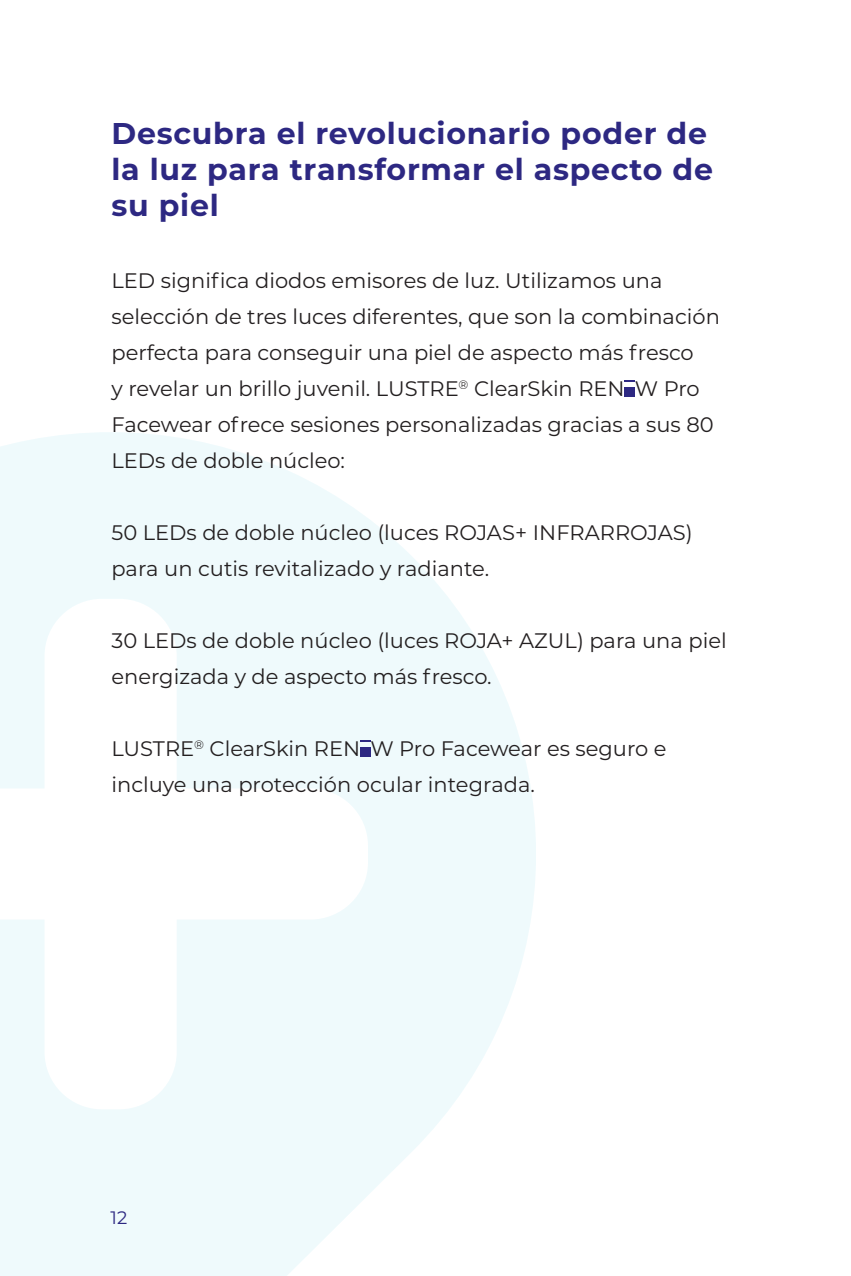
<style>
.page{position:relative;width:851px;height:1276px;background:#fff}
.page>*{position:absolute;margin:0;border:0;box-sizing:border-box;transform-origin:0 0}
.t1{font:700 30px/36px "Montserrat";letter-spacing:.025em;color:#2d2882}
.t2{font:21px/36px "Montserrat";color:#231f20}
.t3{font:18px "Montserrat";color:#2d2882}
</style>
<div class="page">
<svg style="left:0;top:432px;width:536px;height:844px;fill:#effafc"></svg>
<div style="left:624px;top:387px;width:10px;height:9px;background:#2d2882"></div>
<div style="left:360px;top:747px;width:10px;height:9px;background:#2d2882"></div>
<p class="t1" style="left:111px;top:114px;width:603px">Descubra el revolucionario poder de la luz para transformar el aspecto de su piel</p>
<p class="t2" style="left:111px;top:262px;width:610px">LED significa diodos emisores de luz. Utilizamos una selección de tres luces diferentes, que son la combinación perfecta para conseguir una piel de aspecto más fresco<br>y revelar un brillo juvenil. LUSTRE<sup>®</sup> ClearSkin REN W Pro Facewear ofrece sesiones personalizadas gracias a sus 80<br>LEDs de doble núcleo:</p>
<p class="t2" style="left:111px;top:514px;width:582px">50 LEDs de doble núcleo (luces ROJAS+ INFRARROJAS) para un cutis revitalizado y radiante.</p>
<p class="t2" style="left:111px;top:622px;width:616px">30 LEDs de doble núcleo (luces ROJA+ AZUL) para una piel energizada y de aspecto más fresco.</p>
<p class="t2" style="left:111px;top:730px;width:556px">LUSTRE<sup>®</sup> ClearSkin REN W Pro Facewear es seguro e incluye una protección ocular integrada.</p>
<p class="t3" style="left:111px;top:1205px;width:18px">12</p>
</div>
